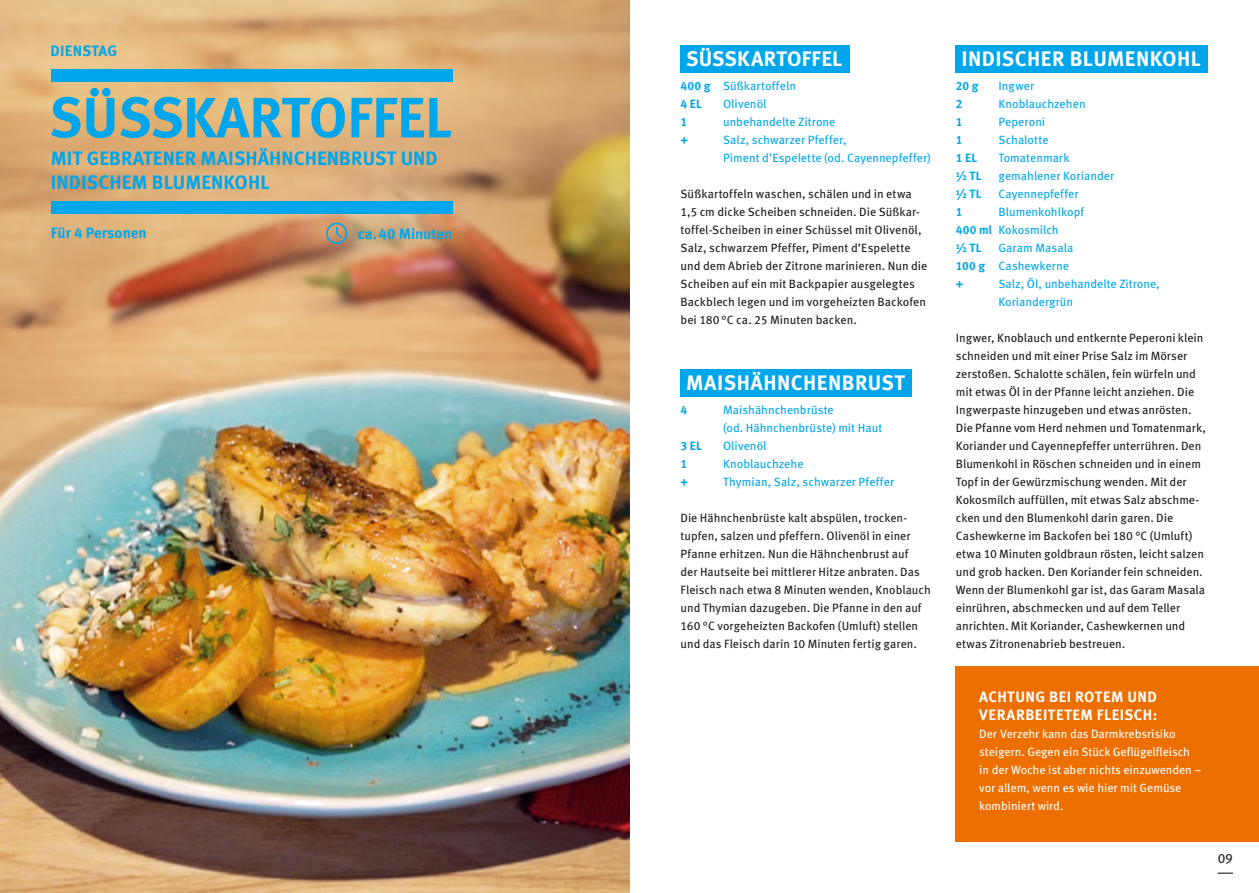
<style>
.page{position:relative;width:1259px;height:893px;background:#fff}
.page>*{position:absolute;margin:0;border:0;box-sizing:border-box;transform-origin:0 0}
.t1{font:700 56.7px "Meta Pro";letter-spacing:-.005em;color:#00a6eb}
.t2{font:700 21px "Meta Pro";letter-spacing:.02em;color:#fff}
.t3{font:700 19.5px/24px "Meta Pro";letter-spacing:.005em;color:#00a6eb}
.t4{font:700 15px/18px "Meta Pro";letter-spacing:.03em;color:#fff}
.t5{font:700 15px "Meta Pro";color:#00a6eb}
.t6{font:700 15px "Meta Pro";letter-spacing:.02em;color:#00a6eb}
.t7{font:13.5px "Meta Pro";color:#1b1c20}
.t8{font:12px/18px "Meta Pro";color:#1b1c20}
.t9{font:12px/18px "Meta Pro";color:#00a6eb}
.t10{font:12px/18px "Meta Pro";letter-spacing:-.005em;color:#fff}
.t11{font:700 12px "Meta Pro";letter-spacing:.015em;color:#00a6eb}
.s1{font-weight:700}
</style>
<div class="page">
<img style="left:0;top:0;width:629px;height:893px">
<svg style="left:1217px;top:873px;width:16px;height:1px"></svg>
<div style="left:680px;top:45px;width:170px;height:27px;background:#00a6eb"></div>
<div style="left:956px;top:45px;width:252px;height:27px;background:#00a6eb"></div>
<div style="left:680px;top:369px;width:232px;height:27px;background:#00a6eb"></div>
<div style="left:956px;top:666px;width:303px;height:176px;background:#ed6f00"></div>
<div style="left:51px;top:69px;width:401px;height:13px;background:#00a6eb"></div>
<div style="left:51px;top:202px;width:401px;height:12px;background:#00a6eb"></div>
<svg style="left:326px;top:223px;width:21px;height:21px"></svg>
<p class="t6" style="left:51px;top:39px;width:68px">DIENSTAG</p>
<h1 class="t1" style="left:49px;top:73px;width:404px">SÜSSKARTOFFEL</h1>
<h3 class="t3" style="left:51px;top:145px;width:388px">MIT GEBRATENER MAISHÄHNCHENBRUST UND<br>INDISCHEM BLUMENKOHL</h3>
<p class="t5" style="left:51px;top:221px;width:97px">Für 4 Personen</p>
<p class="t5" style="left:358px;top:222px;width:96px">ca.40 Minuten</p>
<h2 class="t2" style="left:686px;top:42px;width:158px">SÜSSKARTOFFEL</h2>
<h2 class="t2" style="left:961px;top:42px;width:241px">INDISCHER BLUMENKOHL</h2>
<p class="t9" style="left:680px;top:76px;width:117px"><span class="s1">400 g</span> Süßkartoffeln<br><span class="s1">4 EL</span></p>
<p class="t9" style="left:723px;top:94px;width:45px">Olivenöl</p>
<p class="t11" style="left:680px;top:112px;width:8px">1</p>
<p class="t9" style="left:723px;top:112px;width:114px">unbehandelte Zitrone</p>
<p class="t11" style="left:680px;top:130px;width:9px">+</p>
<p class="t9" style="left:723px;top:130px;width:209px">Salz, schwarzer Pfeffer,<br>Piment d’Espelette (od. Cayennepfeffer)</p>
<p class="t8" style="left:680px;top:184px;width:248px">Süßkartoffeln waschen, schälen und in etwa 1,5 cm dicke Scheiben schneiden. Die Süßkar&shy;toffel-Scheiben in einer Schüssel mit Olivenöl, Salz, schwarzem Pfeffer, Piment d’Espelette und dem Abrieb der Zitrone marinieren. Nun die Scheiben auf ein mit Backpapier ausgelegtes Backblech legen und im vorgeheizten Backofen bei 180 °C ca. 25 Minuten backen.</p>
<h2 class="t2" style="left:686px;top:366px;width:221px">MAISHÄHNCHENBRUST</h2>
<p class="t11" style="left:680px;top:400px;width:8px">4</p>
<p class="t9" style="left:723px;top:400px;width:161px">Maishähnchenbrüste<br>(od. Hähnchenbrüste) mit Haut</p>
<p class="t11" style="left:680px;top:436px;width:23px">3 EL</p>
<p class="t9" style="left:723px;top:436px;width:45px">Olivenöl</p>
<p class="t11" style="left:680px;top:454px;width:8px">1</p>
<p class="t9" style="left:723px;top:454px;width:82px">Knoblauchzehe</p>
<p class="t11" style="left:680px;top:472px;width:9px">+</p>
<p class="t9" style="left:723px;top:472px;width:173px">Thymian, Salz, schwarzer Pfeffer</p>
<p class="t8" style="left:680px;top:508px;width:252px">Die Hähnchenbrüste kalt abspülen, trocken&shy;tupfen, salzen und pfeffern. Olivenöl in einer Pfanne erhitzen. Nun die Hähnchenbrust auf<br>der Hautseite bei mittlerer Hitze anbraten. Das Fleisch nach etwa 8 Minuten wenden, Knoblauch und Thymian dazugeben. Die Pfanne in den auf 160 °C vorgeheizten Backofen (Umluft) stellen und das Fleisch darin 10 Minuten fertig garen.</p>
<p class="t11" style="left:956px;top:76px;width:24px">20 g</p>
<p class="t9" style="left:998px;top:76px;width:37px">Ingwer</p>
<p class="t11" style="left:956px;top:94px;width:8px">2</p>
<p class="t9" style="left:998px;top:94px;width:89px">Knoblauchzehen</p>
<p class="t11" style="left:956px;top:112px;width:8px">1</p>
<p class="t9" style="left:998px;top:112px;width:48px">Peperoni</p>
<p class="t11" style="left:956px;top:130px;width:8px">1</p>
<p class="t9" style="left:998px;top:130px;width:52px">Schalotte</p>
<p class="t11" style="left:956px;top:148px;width:23px">1 EL</p>
<p class="t9" style="left:998px;top:148px;width:73px">Tomatenmark</p>
<p class="t11" style="left:956px;top:166px;width:27px">½ TL</p>
<p class="t9" style="left:998px;top:166px;width:117px">gemahlener Koriander</p>
<p class="t11" style="left:956px;top:184px;width:27px">½ TL</p>
<p class="t9" style="left:998px;top:184px;width:82px">Cayennepfeffer</p>
<p class="t11" style="left:956px;top:202px;width:8px">1</p>
<p class="t9" style="left:956px;top:202px;width:130px;text-indent:43px">Blumenkohlkopf<br><span class="s1">400 ml</span> Kokosmilch<br><span class="s1">½ TL</span></p>
<p class="t9" style="left:956px;top:238px;width:119px;text-indent:43px">Garam Masala<br><span class="s1">100 g</span> Cashewkerne <span class="s1">+</span></p>
<p class="t9" style="left:998px;top:274px;width:163px">Salz, Öl, unbehandelte Zitrone,<br>Koriandergrün</p>
<p class="t8" style="left:956px;top:328px;width:252px">Ingwer, Knoblauch und entkernte Peperoni klein schneiden und mit einer Prise Salz im Mörser zerstoßen. Schalotte schälen, fein würfeln und mit etwas Öl in der Pfanne leicht anziehen. Die Ingwerpaste hinzugeben und etwas anrösten.<br>Die Pfanne vom Herd nehmen und Tomatenmark, Koriander und Cayennepfeffer unterrühren. Den Blumenkohl in Röschen schneiden und in einem Topf in der Gewürzmischung wenden. Mit der Kokosmilch auffüllen, mit etwas Salz abschme&shy;cken und den Blumenkohl darin garen. Die Cashewkerne im Backofen bei 180 °C (Umluft) etwa 10 Minuten goldbraun rösten, leicht salzen und grob hacken. Den Koriander fein schneiden.<br>Wenn der Blumenkohl gar ist, das Garam Masala einrühren, abschmecken und auf dem Teller anrichten. Mit Koriander, Cashewkernen und etwas Zitronenabrieb bestreuen.</p>
<p class="t4" style="left:979px;top:687px;width:179px">ACHTUNG BEI ROTEM UND<br>VERARBEITETEM FLEISCH:</p>
<p class="t10" style="left:979px;top:724px;width:224px">Der Verzehr kann das Darmkrebsrisiko steigern. Gegen ein Stück Geflügelfleisch in der Woche ist aber nichts einzuwenden – vor allem, wenn es wie hier mit Gemüse kombiniert wird.</p>
<p class="t7" style="left:1217px;top:848px;width:17px">09</p>
</div>
